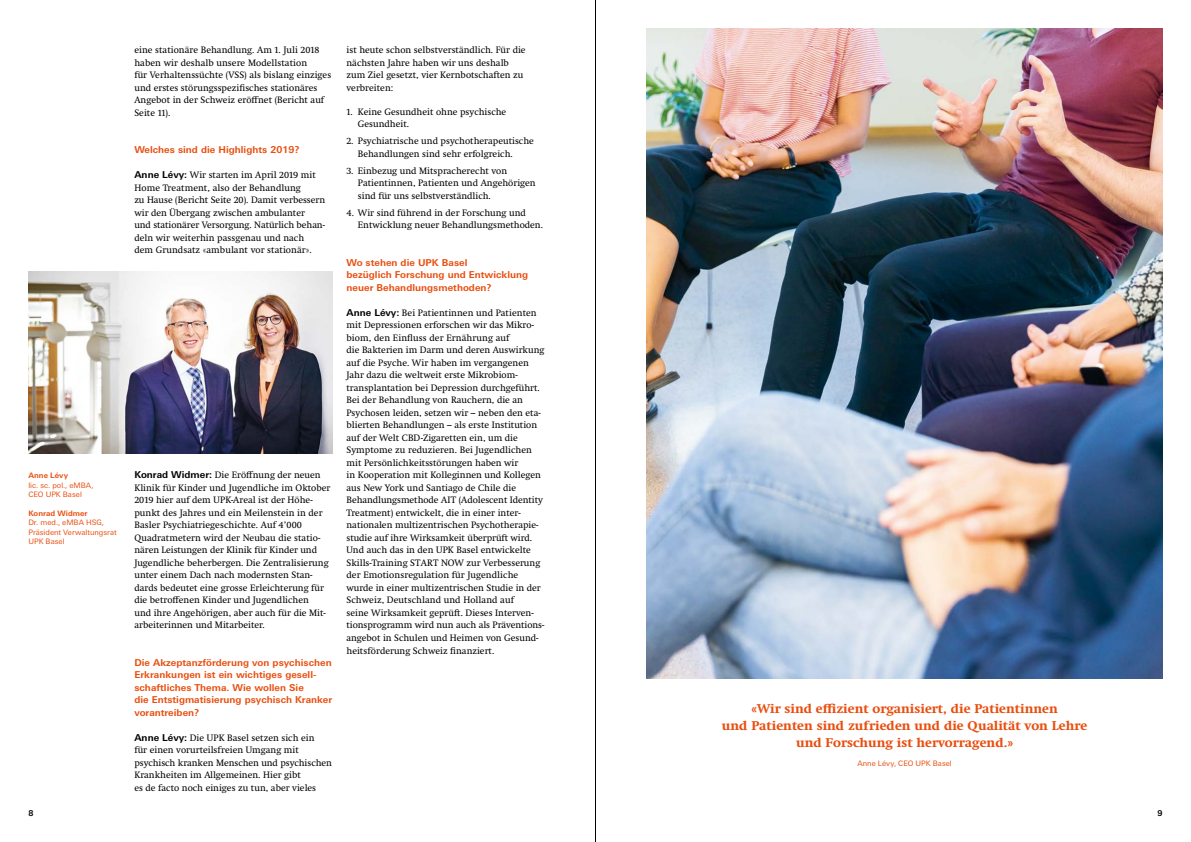
<style>
.page{position:relative;width:1191px;height:842px;background:#fff}
.page>*{position:absolute;margin:0;border:0;box-sizing:border-box;transform-origin:0 0}
.t1{font:700 13px/17px "Swift Neue LT Pro";letter-spacing:.005em;color:#e94e0f;text-align:center}
.t2{font:9.5px/12.5px "Swift Neue LT Pro";letter-spacing:.005em;color:#000}
.t3{font:700 9.5px/12.5px "Univers Next Pro";letter-spacing:.005em;color:#e94e0f}
.t4{font:700 8px "Univers Next Pro";color:#000}
.t5{font:7.5px/9.5px "Univers Next Pro";letter-spacing:.005em;color:#e94e0f}
.t6{font:700 7.5px "Univers Next Pro";letter-spacing:.005em;color:#e94e0f}
.s1{font-family:"Univers Next Pro";font-weight:700}
</style>
<div class="page">
<hr style="left:595px;top:0;width:1px;height:842px;background:#000">
<img style="left:28px;top:272px;width:304px;height:181px">
<img style="left:646px;top:28px;width:516px;height:650px">
<p class="t6" style="left:28px;top:471px;width:41px">Anne Lévy</p>
<p class="t5" style="left:28px;top:480px;width:67px">lic. sc. pol., eMBA,<br>CEO UPK Basel</p>
<p class="t6" style="left:28px;top:509px;width:61px">Konrad Widmer</p>
<p class="t5" style="left:28px;top:518px;width:90px">Dr. med., eMBA HSG,<br>Präsident Verwaltungsrat<br>UPK Basel</p>
<p class="t2" style="left:134px;top:44px;width:198px">eine stationäre Behandlung. Am 1. Juli 2018 haben wir deshalb unsere Modellstation<br>für Verhaltenssüchte (VSS) als bislang einziges und erstes störungsspezifisches stationäres Angebot in der Schweiz eröffnet (Bericht auf Seite 11).</p>
<p class="t3" style="left:134px;top:144px;width:167px">Welches sind die Highlights 2019?</p>
<p class="t2" style="left:134px;top:169px;width:192px"><span class="s1">Anne Lévy:</span> Wir starten im April 2019 mit Home Treatment, also der Behandlung<br>zu Hause (Bericht Seite 20). Damit verbessern wir den Übergang zwischen ambulanter<br>und stationärer Versorgung. Natürlich behan&shy;deln wir weiterhin passgenau und nach dem Grundsatz «ambulant vor stationär».</p>
<p class="t2" style="left:134px;top:469px;width:197px"><span class="s1">Konrad Widmer:</span> Die Eröffnung der neuen Klinik für Kinder und Jugendliche im Oktober 2019 hier auf dem UPK-Areal ist der Höhe&shy;punkt des Jahres und ein Meilenstein in der Basler Psychiatriegeschichte. Auf 4’000<br>Quadratmetern wird der Neubau die statio&shy;nären Leistungen der Klinik für Kinder und Jugendliche beherbergen. Die Zentralisierung unter einem Dach nach modernsten Stan&shy;dards bedeutet eine grosse Erleichterung für die betroffenen Kinder und Jugendlichen<br>und ihre Angehörigen, aber auch für die Mit&shy;arbeiterinnen und Mitarbeiter.</p>
<p class="t3" style="left:134px;top:656px;width:199px">Die Akzeptanzförderung von psychischen Erkrankungen ist ein wichtiges gesell&shy;schaftliches Thema. Wie wollen Sie<br>die Entstigmatisierung psychisch Kranker vorantreiben?</p>
<p class="t2" style="left:134px;top:731px;width:199px"><span class="s1">Anne Lévy:</span> Die UPK Basel setzen sich ein<br>für einen vorurteilsfreien Umgang mit psychisch kranken Menschen und psychischen Krankheiten im Allgemeinen. Hier gibt<br>es de facto noch einiges zu tun, aber vieles</p>
<p class="t2" style="left:346px;top:44px;width:181px">ist heute schon selbstverständlich. Für die nächsten Jahre haben wir uns deshalb zum Ziel gesetzt, vier Kernbotschaften zu verbreiten:</p>
<p class="t2" style="left:358px;top:105px;width:150px;text-indent:-11px">1. Keine Gesundheit ohne psychische<br>Gesundheit.</p>
<p class="t2" style="left:358px;top:135px;width:178px;text-indent:-11px">2. Psychiatrische und psychotherapeutische<br>Behandlungen sind sehr erfolgreich.</p>
<p class="t2" style="left:358px;top:164px;width:179px;text-indent:-11px">3. Einbezug und Mitspracherecht von<br>Patientinnen, Patienten und Angehörigen sind für uns selbstverständlich.</p>
<p class="t2" style="left:358px;top:206px;width:187px;text-indent:-11px">4. Wir sind führend in der Forschung und<br>Entwicklung neuer Behandlungsmethoden.</p>
<p class="t3" style="left:346px;top:256px;width:183px">Wo stehen die UPK Basel<br>bezüglich Forschung und Entwicklung neuer Behandlungsmethoden?</p>
<p class="t2" style="left:346px;top:306px;width:199px"><span class="s1">Anne Lévy:</span> Bei Patientinnen und Patienten mit Depressionen erforschen wir das Mikro&shy;biom, den Einfluss der Ernährung auf<br>die Bakterien im Darm und deren Auswirkung auf die Psyche. Wir haben im vergangenen Jahr dazu die weltweit erste Mikrobiom&shy;transplantation bei Depression durchgeführt.<br>Bei der Behandlung von Rauchern, die an Psychosen leiden, setzen wir – neben den eta&shy;blierten Behandlungen – als erste Institution auf der Welt CBD-Zigaretten ein, um die Symptome zu reduzieren. Bei Jugendlichen mit Persönlichkeitsstörungen haben wir<br>in Kooperation mit Kolleginnen und Kollegen aus New York und Santiago de Chile die Behandlungsmethode AIT (Adolescent Identity Treatment) entwickelt, die in einer inter&shy;nationalen multizentrischen Psychotherapie&shy;studie auf ihre Wirksamkeit überprüft wird.<br>Und auch das in den UPK Basel entwickelte Skills-Training START NOW zur Verbesserung der Emotionsregulation für Jugendliche wurde in einer multizentrischen Studie in der Schweiz, Deutschland und Holland auf<br>seine Wirksamkeit geprüft. Dieses Interven&shy;tionsprogramm wird nun auch als Präventions&shy;angebot in Schulen und Heimen von Gesund&shy;heitsförderung Schweiz finanziert.</p>
<h1 class="t1" style="left:722px;top:700px;width:367px">«Wir sind effizient organisiert, die Patientinnen<br>und Patienten sind zufrieden und die Qualität von Lehre und Forschung ist hervorragend.»</h1>
<p class="t5" style="left:857px;top:759px;width:96px">Anne Lévy, CEO UPK Basel</p>
<p class="t4" style="left:28px;top:808px;width:7px">8</p>
<p class="t4" style="left:1157px;top:808px;width:7px">9</p>
</div>
